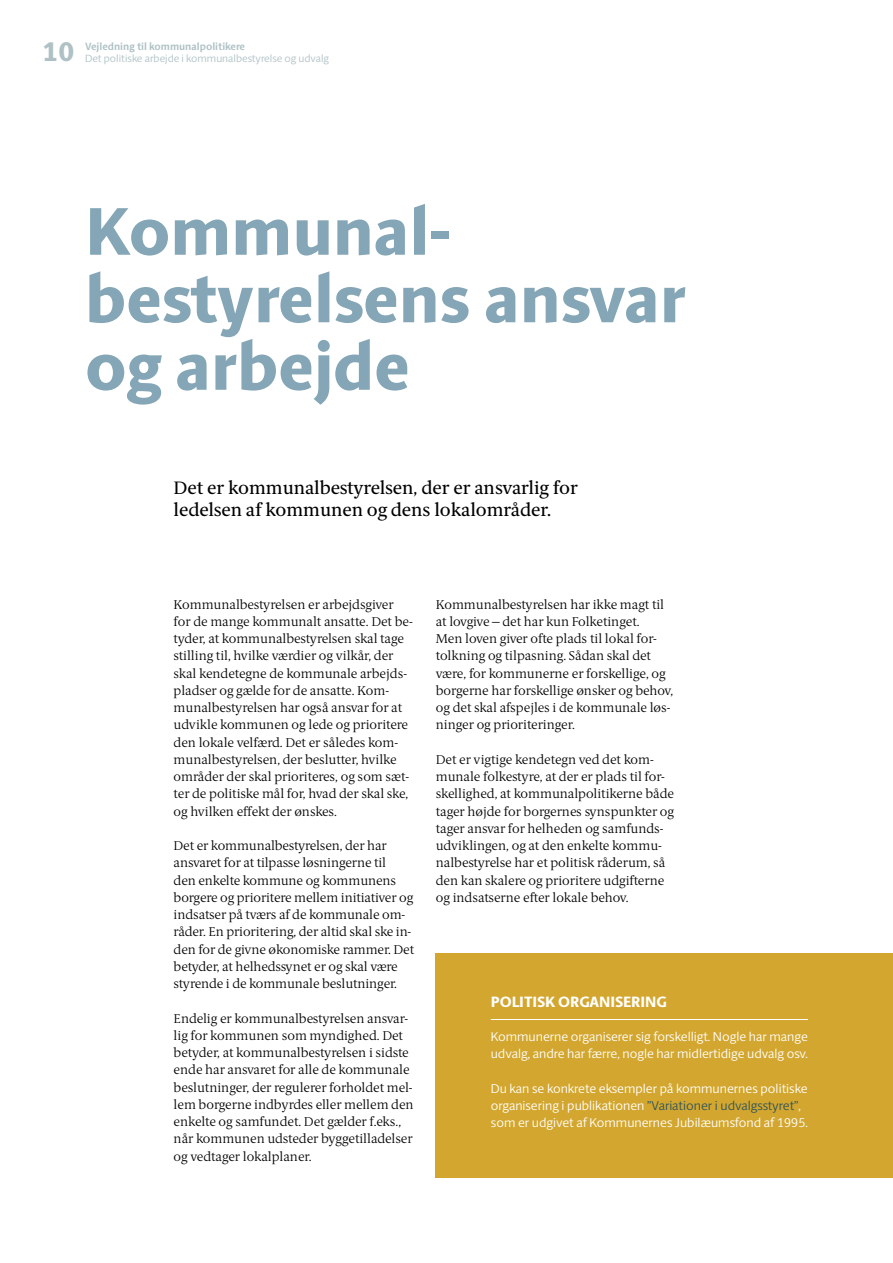
<style>
.page{position:relative;width:893px;height:1263px;background:#fff}
.page>*{position:absolute;margin:0;border:0;box-sizing:border-box;transform-origin:0 0}
.Rubrik_sans_exbold_4{font:800 67.5px/67.5px "ID Sans";color:#84a6b6}
.t1{font:800 27px "ID Sans";color:#afc1c5}
.Manchet{font:18px/22.5px "ID Serif";color:#000}
.Fakta_overskrift_San{font:800 15px "ID Sans";color:#fff}
.Brød_Serif_8_5_11_5{font:300 12.75px/17.2px "ID Serif";color:#000}
.Fakta_brød_sans_8_5{font:300 12.75px/17.2px "ID Sans";color:#fff}
.t2{font:300 10.5px "ID Sans";color:#afc1c5}
.t3{font:700 10.5px "ID Sans";color:#afc1c5}
.s1{color:#2f5459}
</style>
<div class="page">
<div style="left:436px;top:954px;width:457px;height:224px;background:#d3a72f"></div>
<hr style="left:491px;top:1019px;width:317px;height:1px;background:#fff">
<h2 class="t1" style="left:43px;top:35px;width:33px">10</h2>
<p class="t3" style="left:85px;top:40px;width:162px">Vejledning til kommunalpolitikere</p>
<p class="t2" style="left:85px;top:52px;width:245px">Det politiske arbejde i kommunalbestyrelse og udvalg</p>
<p class="Rubrik_sans_exbold_4" style="left:85px;top:198px;width:602px">Kommunal&shy;bestyrelsens ansvar og arbejde</p>
<p class="Manchet" style="left:174px;top:476px;width:406px">Det er kommunalbestyrelsen, der er ansvarlig for ledelsen af kommunen og dens lokalområder.</p>
<p class="Brød_Serif_8_5_11_5" style="left:174px;top:596px;width:241px">Kommunalbestyrelsen er arbejdsgiver for de mange kommunalt ansatte. Det be&shy;tyder, at kommunalbestyrelsen skal tage stilling til, hvilke værdier og vilkår, der skal kendetegne de kommunale arbejds&shy;pladser og gælde for de ansatte. Kom&shy;munalbestyrelsen har også ansvar for at udvikle kommunen og lede og prioritere den lokale velfærd. Det er således kom&shy;munalbestyrelsen, der beslutter, hvilke områder der skal prioriteres, og som sæt&shy;ter de politiske mål for, hvad der skal ske, og hvilken effekt der ønskes.</p>
<p class="Brød_Serif_8_5_11_5" style="left:174px;top:837px;width:242px">Det er kommunalbestyrelsen, der har ansvaret for at tilpasse løsningerne til<br>den enkelte kommune og kommunens borgere og prioritere mellem initiativer og indsatser på tværs af de kommunale om&shy;råder. En prioritering, der altid skal ske in&shy;den for de givne økonomiske rammer. Det betyder, at helhedssynet er og skal være styrende i de kommunale beslutninger.</p>
<p class="Brød_Serif_8_5_11_5" style="left:174px;top:1010px;width:241px">Endelig er kommunalbestyrelsen ansvar&shy;lig for kommunen som myndighed. Det betyder, at kommunalbestyrelsen i sidste ende har ansvaret for alle de kommunale beslutninger, der regulerer forholdet mel&shy;lem borgerne indbyrdes eller mellem den enkelte og samfundet. Det gælder f.eks., når kommunen udsteder byggetilladelser og vedtager lokalplaner.</p>
<p class="Brød_Serif_8_5_11_5" style="left:436px;top:596px;width:230px">Kommunalbestyrelsen har ikke magt til at lovgive – det har kun Folketinget.</p>
<p class="Brød_Serif_8_5_11_5" style="left:436px;top:630px;width:239px">Men loven giver ofte plads til lokal for&shy;tolkning og tilpasning. Sådan skal det være, for kommunerne er forskellige, og borgerne har forskellige ønsker og behov, og det skal afspejles i de kommunale løs&shy;ninger og prioriteringer.</p>
<p class="Brød_Serif_8_5_11_5" style="left:436px;top:751px;width:240px">Det er vigtige kendetegn ved det kom&shy;munale folkestyre, at der er plads til for&shy;skellighed, at kommunalpolitikerne både tager højde for borgernes synspunkter og tager ansvar for helheden og samfunds&shy;udviklingen, og at den enkelte kommu&shy;nalbestyrelse har et politisk råderum, så den kan skalere og prioritere udgifterne og indsatserne efter lokale behov.</p>
<p class="Fakta_overskrift_San" style="left:491px;top:992px;width:178px">POLITISK ORGANISERING</p>
<p class="Fakta_brød_sans_8_5" style="left:491px;top:1028px;width:319px">Kommunerne organiserer sig forskelligt. Nogle har mange udvalg, andre har færre, nogle har midlertidige udvalg osv.</p>
<p class="Fakta_brød_sans_8_5" style="left:491px;top:1080px;width:319px">Du kan se konkrete eksempler på kommunernes politiske organisering i publikationen <span class="s1">”Variationer i udvalgsstyret”</span>, som er udgivet af Kommunernes Jubilæumsfond af 1995.</p>
</div>
